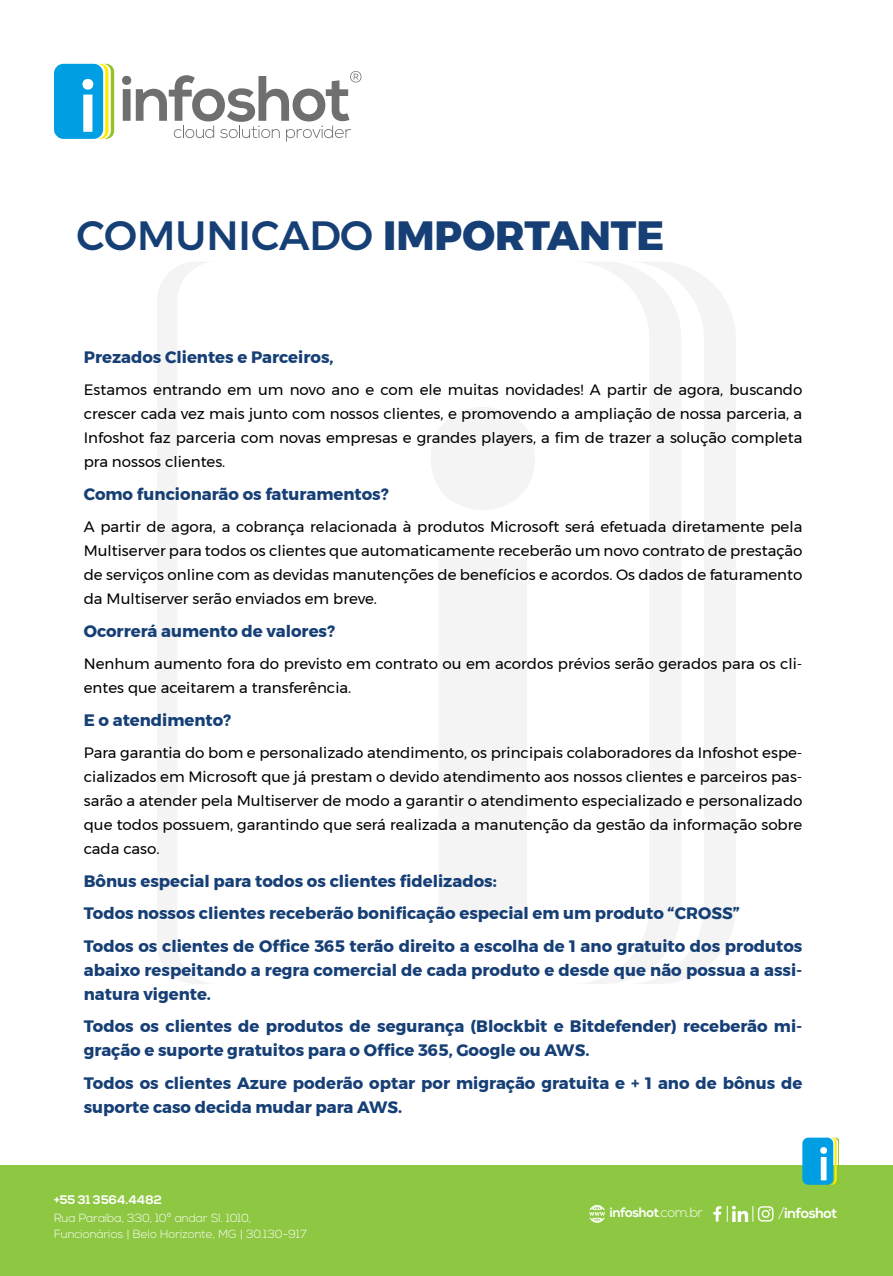
<style>
.page{position:relative;width:893px;height:1276px;background:#fff}
.page>*{position:absolute;margin:0;border:0;box-sizing:border-box;transform-origin:0 0}
.t1{font:500 40.8px "Montserrat";color:#163f76}
.t2{font:700 16.5px/24px "Montserrat";color:#163f76}
.t3{font:15px/24px "Montserrat";color:#000;text-align:justify}
.t4{font:700 14.55px "Nexa";letter-spacing:-.025em;color:#fff}
.t5{font:700 13.65px "Nexa";letter-spacing:-.025em;color:#fff}
.t6{font:700 12.3px "Nexa";color:#fff}
.t7{font:300 11.85px/15.8px "Nexa";color:#fff}
.s1{font-weight:800}
.s2{font-weight:300}
</style>
<div class="page">
<div style="left:0;top:1165px;width:893px;height:111px;background:#8ec742"></div>
<svg style="left:589px;top:1205px;width:16px;height:17px"></svg>
<svg style="left:713px;top:1206px;width:8px;height:15px"></svg>
<svg style="left:727px;top:1205px;width:47px;height:17px"></svg>
<div style="left:54px;top:64px;width:49px;height:75px;background:#009fe3;border-radius:10px"></div>
<svg style="left:122px;top:71px;width:239px;height:71px"></svg>
<svg style="left:82px;top:64px;width:32px;height:75px"></svg>
<div style="left:802px;top:1137px;width:31px;height:47px;background:#009fe3;border-radius:6px"></div>
<svg style="left:820px;top:1137px;width:19px;height:47px"></svg>
<svg style="left:584px;top:262px;width:43px;height:722px"></svg>
<svg style="left:627px;top:262px;width:109px;height:722px;fill:#f4f4f4"></svg>
<svg style="left:431px;top:407px;width:103px;height:508px;fill:#f4f4f4"></svg>
<svg style="left:157px;top:262px;width:51px;height:722px"></svg>
<h1 class="t1" style="left:77px;top:203px;width:589px">COMUNICADO <span class="s1">IMPORTANTE</span></h1>
<p class="t2" style="left:84px;top:345px;width:251px">Prezados Clientes e Parceiros,</p>
<p class="t3" style="left:84px;top:378px;width:720px">Estamos entrando em um novo ano e com ele muitas novidades! A partir de agora, buscando crescer cada vez mais junto com nossos clientes, e promovendo a ampliação de nossa parceria, a Infoshot faz parceria com novas empresas e grandes players, a fim de trazer a solução completa pra nossos clientes.</p>
<p class="t2" style="left:84px;top:482px;width:306px">Como funcionarão os faturamentos?</p>
<p class="t3" style="left:84px;top:515px;width:720px">A partir de agora, a cobrança relacionada à produtos Microsoft será efetuada diretamente pela Multiserver para todos os clientes que automaticamente receberão um novo contrato de prestação de serviços online com as devidas manutenções de benefícios e acordos. Os dados de faturamento da Multiserver serão enviados em breve.</p>
<p class="t2" style="left:84px;top:619px;width:253px">Ocorrerá aumento de valores?</p>
<p class="t3" style="left:84px;top:652px;width:720px">Nenhum aumento fora do previsto em contrato ou em acordos prévios serão gerados para os cli&shy;entes que aceitarem a transferência.</p>
<p class="t2" style="left:84px;top:708px;width:149px">E o atendimento?</p>
<p class="t3" style="left:84px;top:741px;width:720px">Para garantia do bom e personalizado atendimento, os principais colaboradores da Infoshot espe&shy;cializados em Microsoft que já prestam o devido atendimento aos nossos clientes e parceiros pas&shy;sarão a atender pela Multiserver de modo a garantir o atendimento especializado e personalizado que todos possuem, garantindo que será realizada a manutenção da gestão da informação sobre cada caso.</p>
<p class="t2" style="left:84px;top:864px;width:720px;line-height:32.5px">Bônus especial para todos os clientes fidelizados:<br>Todos nossos clientes receberão bonificação especial em um produto “CROSS”<br>Todos os clientes de Office 365 terão direito a escolha de 1 ano gratuito dos produtos</p>
<p class="t2" style="left:84px;top:958px;width:720px">abaixo respeitando a regra comercial de cada produto e desde que não possua a assi&shy;natura vigente.</p>
<p class="t2" style="left:84px;top:1014px;width:720px">Todos os clientes de produtos de segurança (Blockbit e Bitdefender) receberão mi&shy;gração e suporte gratuitos para o Office 365, Google ou AWS.</p>
<p class="t2" style="left:84px;top:1071px;width:720px">Todos os clientes Azure poderão optar por migração gratuita e + 1 ano de bônus de suporte caso decida mudar para AWS.</p>
<p class="t6" style="left:54px;top:1192px;width:109px">+55 31 3564.4482</p>
<p class="t7" style="left:54px;top:1210px;width:255px">Rua Paraíba, 330, 10º andar Sl. 1010,<br>Funcionários | Belo Horizonte, MG | 30.130-917</p>
<p class="t5" style="left:610px;top:1204px;width:95px">infoshot<span class="s2">.com.br</span></p>
<p class="t4" style="left:778px;top:1204px;width:60px"><span class="s2">/</span>infoshot</p>
</div>
